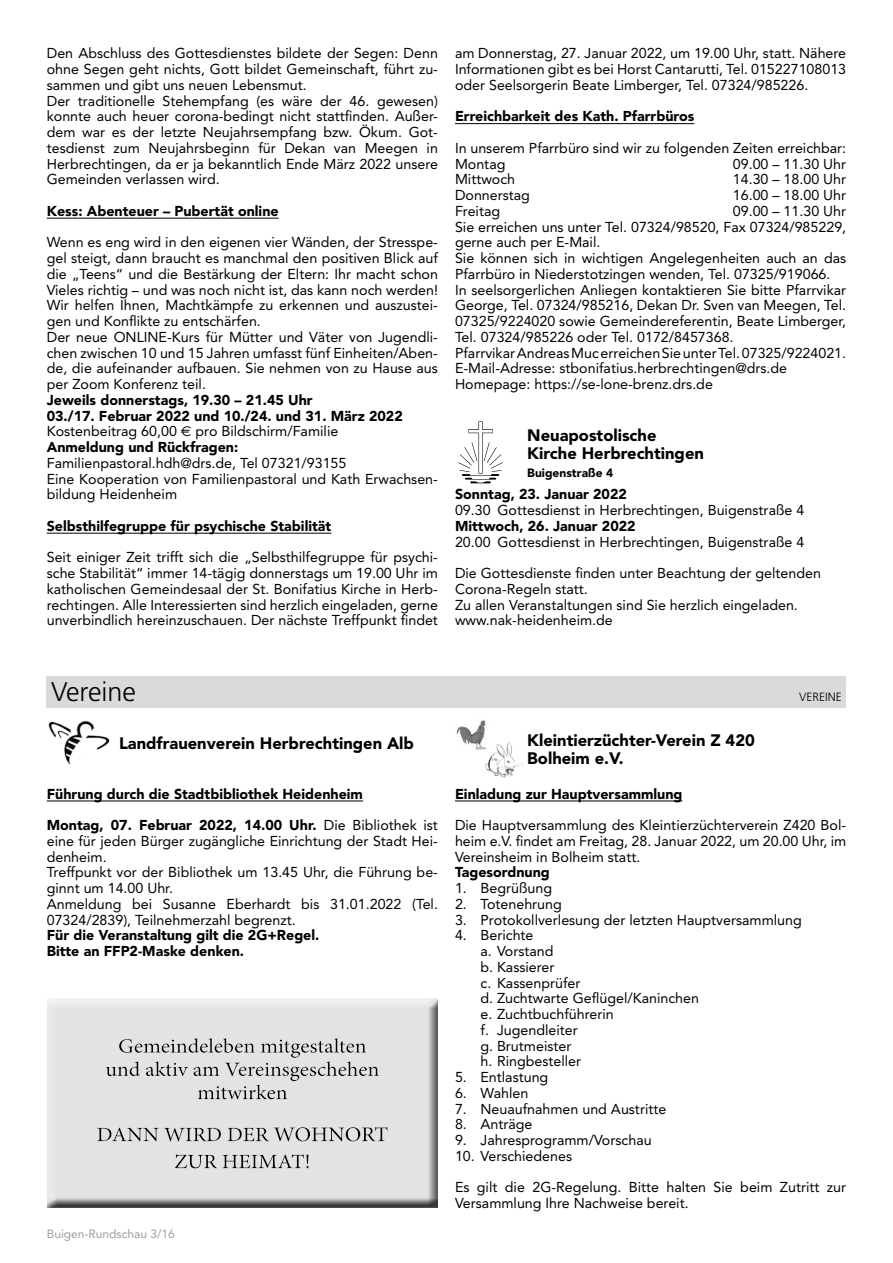
<style>
.page{position:relative;width:893px;height:1263px;background:#fff}
.page>*{position:absolute;margin:0;border:0;box-sizing:border-box;transform-origin:0 0}
.t1{font:300 27px "Frutiger";color:#000}
.t2{font:900 16.5px/18px "Avenir";color:#000}
.t3{font:14.25px/15.8px "Avenir";color:#000}
.t4{font:900 14.25px/15.8px "Avenir";color:#000}
.t5{font:12px "Avenir";color:#9d9d9c}
.t6{font:900 12px "Avenir";color:#000}
.t7{font:300 12px "Frutiger";color:#000}
.s1{font-weight:400}
.s2{font-family:"Euro Sans";font-weight:400}
.s3{font-weight:900}
</style>
<div class="page">
<hr style="left:47px;top:801px;width:316px;height:1px;background:#000">
<hr style="left:455px;top:801px;width:227px;height:1px;background:#000">
<hr style="left:47px;top:218px;width:232px;height:1px;background:#000">
<hr style="left:47px;top:533px;width:284px;height:1px;background:#000">
<hr style="left:455px;top:123px;width:239px;height:1px;background:#000">
<img style="left:458px;top:421px;width:45px;height:63px">
<div style="left:47px;top:676px;width:799px;height:32px;background:#dadada"></div>
<img style="left:48px;top:721px;width:62px;height:44px">
<img style="left:485px;top:742px;width:37px;height:36px">
<img style="left:456px;top:720px;width:34px;height:31px">
<div style="left:47px;top:998px;width:393px;height:211px;background:#000;opacity:.75"></div>
<p class="t3" style="left:47px;top:45px;width:393px">Den Abschluss des Gottesdienstes bildete der Segen: Denn ohne Segen geht nichts, Gott bildet Gemeinschaft, führt zu&shy;sammen und gibt uns neuen Lebensmut.<br>Der traditionelle Stehempfang (es wäre der 46. gewesen) konnte auch heuer corona-bedingt nicht stattfinden. Außer&shy;dem war es der letzte Neujahrsempfang bzw. Ökum. Got&shy;tesdienst zum Neujahrsbeginn für Dekan van Meegen in Herbrechtingen, da er ja bekanntlich Ende März 2022 unsere Gemeinden verlassen wird.</p>
<p class="t4" style="left:47px;top:203px;width:233px">Kess: Abenteuer – Pubertät online</p>
<p class="t3" style="left:47px;top:234px;width:393px">Wenn es eng wird in den eigenen vier Wänden, der Stresspe&shy;gel steigt, dann braucht es manchmal den positiven Blick auf die „Teens“ und die Bestärkung der Eltern: Ihr macht schon Vieles richtig – und was noch nicht ist, das kann noch werden!<br>Wir helfen Ihnen, Machtkämpfe zu erkennen und auszustei&shy;gen und Konflikte zu entschärfen.<br>Der neue ONLINE-Kurs für Mütter und Väter von Jugendli&shy;chen zwischen 10 und 15 Jahren umfasst fünf Einheiten/Aben&shy;de, die aufeinander aufbauen. Sie nehmen von zu Hause aus per Zoom Konferenz teil.</p>
<p class="t4" style="left:47px;top:392px;width:358px">Jeweils donnerstags, 19.30 – 21.45 Uhr<br>03./17. Februar 2022 und 10./24. und 31. März 2022<br><span class="s1">Kostenbeitrag 60,00</span> <span class="s2">€</span> <span class="s1">pro Bildschirm/Familie </span>Anmeldung und Rückfragen:</p>
<p class="t3" style="left:47px;top:455px;width:393px">Familienpastoral.hdh@drs.de, Tel 07321/93155<br>Eine Kooperation von Familienpastoral und Kath Erwachsen&shy;bildung Heidenheim</p>
<p class="t4" style="left:47px;top:518px;width:286px">Selbsthilfegruppe für psychische Stabilität</p>
<p class="t3" style="left:47px;top:549px;width:393px;text-align:justify">Seit einiger Zeit trifft sich die „Selbsthilfegruppe für psychi&shy;sche Stabilität“ immer 14-tägig donnerstags um 19.00 Uhr im katholischen Gemeindesaal der St. Bonifatius Kirche in Herb&shy;rechtingen. Alle Interessierten sind herzlich eingeladen, gerne unverbindlich hereinzuschauen. Der nächste Treffpunkt findet</p>
<p class="t3" style="left:455px;top:45px;width:393px;text-align:justify">am Donnerstag, 27. Januar 2022, um 19.00 Uhr, statt. Nähere Informationen gibt es bei Horst Cantarutti, Tel. 015227108013 oder Seelsorgerin Beate Limberger, Tel. 07324/985226.</p>
<p class="t4" style="left:455px;top:108px;width:241px">Erreichbarkeit des Kath. Pfarrbüros</p>
<p class="t3" style="left:455px;top:140px;width:393px">In unserem Pfarrbüro sind wir zu folgenden Zeiten erreichbar:<br>Montag</p>
<p class="t3" style="left:733px;top:156px;width:115px">09.00 – 11.30 Uhr</p>
<p class="t3" style="left:455px;top:171px;width:62px">Mittwoch</p>
<p class="t3" style="left:733px;top:171px;width:115px">14.30 – 18.00 Uhr</p>
<p class="t3" style="left:455px;top:187px;width:76px">Donnerstag</p>
<p class="t3" style="left:733px;top:187px;width:115px">16.00 – 18.00 Uhr</p>
<p class="t3" style="left:455px;top:203px;width:47px">Freitag</p>
<p class="t3" style="left:455px;top:203px;width:393px;text-indent:278px">09.00 – 11.30 Uhr Sie erreichen uns unter Tel. 07324/98520, Fax 07324/985229, gerne auch per E-Mail.<br>Sie können sich in wichtigen Angelegenheiten auch an das Pfarrbüro in Niederstotzingen wenden, Tel. 07325/919066.<br>In seelsorgerlichen Anliegen kontaktieren Sie bitte Pfarrvikar George, Tel. 07324/985216, Dekan Dr. Sven van Meegen, Tel.<br>07325/9224020 sowie Gemeindereferentin, Beate Limberger, Tel. 07324/985226 oder Tel. 0172/8457368.<br>Pfarrvikar Andreas Muc erreichen Sie unter Tel. 07325/9224021.<br>E-Mail-Adresse: stbonifatius.herbrechtingen@drs.de Homepage: https://se-lone-brenz.drs.de</p>
<p class="t2" style="left:527px;top:426px;width:178px">Neuapostolische<br>Kirche Herbrechtingen</p>
<p class="t6" style="left:527px;top:465px;width:87px">Buigenstraße 4</p>
<p class="t4" style="left:455px;top:486px;width:173px">Sonntag, 23. Januar 2022</p>
<p class="t3" style="left:455px;top:502px;width:351px">09.30 Gottesdienst in Herbrechtingen, Buigenstraße 4</p>
<p class="t4" style="left:455px;top:518px;width:182px">Mittwoch, 26. Januar 2022</p>
<p class="t3" style="left:455px;top:534px;width:351px">20.00 Gottesdienst in Herbrechtingen, Buigenstraße 4</p>
<p class="t3" style="left:455px;top:565px;width:367px">Die Gottesdienste finden unter Beachtung der geltenden Corona-Regeln statt.<br>Zu allen Veranstaltungen sind Sie herzlich eingeladen. www.nak-heidenheim.de</p>
<h1 class="t1" style="left:51px;top:677px;width:87px">Vereine</h1>
<p class="t7" style="left:799px;top:690px;width:44px">VEREINE</p>
<p class="t2" style="left:119px;top:734px;width:296px">Landfrauenverein Herbrechtingen Alb</p>
<p class="t2" style="left:527px;top:731px;width:229px">Kleintierzüchter-Verein Z 420<br>Bolheim e.V.</p>
<p class="t4" style="left:47px;top:786px;width:318px">Führung durch die Stadtbibliothek Heidenheim</p>
<p class="t3" style="left:47px;top:817px;width:393px"><span class="s3">Montag, 07. Februar 2022, 14.00 Uhr.</span> Die Bibliothek ist eine für jeden Bürger zugängliche Einrichtung der Stadt Hei&shy;denheim.<br>Treffpunkt vor der Bibliothek um 13.45 Uhr, die Führung be&shy;ginnt um 14.00 Uhr.<br>Anmeldung bei Susanne Eberhardt bis 31.01.2022 (Tel.<br>07324/2839), Teilnehmerzahl begrenzt.</p>
<p class="t4" style="left:47px;top:927px;width:274px">Für die Veranstaltung gilt die 2G+Regel.<br>Bitte an FFP2-Maske denken.</p>
<p class="t5" style="left:47px;top:1227px;width:130px">Buigen-Rundschau 3/16</p>
<p class="t4" style="left:455px;top:786px;width:229px">Einladung zur Hauptversammlung</p>
<p class="t3" style="left:455px;top:817px;width:393px;text-align:justify">Die Hauptversammlung des Kleintierzüchterverein Z420 Bol&shy;heim e.V. findet am Freitag, 28. Januar 2022, um 20.00 Uhr, im Vereinsheim in Bolheim statt.</p>
<p class="t4" style="left:455px;top:864px;width:96px">Tagesordnung</p>
<p class="t3" style="left:455px;top:880px;width:99px">1. Begrüßung</p>
<p class="t3" style="left:455px;top:896px;width:108px">2. Totenehrung</p>
<p class="t3" style="left:455px;top:912px;width:348px">3. Protokollverlesung der letzten Hauptversammlung</p>
<p class="t3" style="left:480px;top:927px;width:220px;text-indent:-26px">4. Berichte<br>a. Vorstand<br>b. Kassierer<br>c. Kassenprüfer<br>d. Zuchtwarte Geflügel/Kaninchen e. Zuchtbuchführerin<br>f. Jugendleiter<br>g. Brutmeister<br>h. Ringbesteller</p>
<p class="t3" style="left:455px;top:1069px;width:95px">5. Entlastung</p>
<p class="t3" style="left:455px;top:1085px;width:75px">6. Wahlen</p>
<p class="t3" style="left:455px;top:1101px;width:213px">7. Neuaufnahmen und Austritte</p>
<p class="t3" style="left:455px;top:1116px;width:79px">8. Anträge</p>
<p class="t3" style="left:455px;top:1132px;width:198px">9. Jahresprogramm/Vorschau</p>
<p class="t3" style="left:455px;top:1148px;width:119px">10. Verschiedenes</p>
<p class="t3" style="left:455px;top:1179px;width:393px">Es gilt die 2G-Regelung. Bitte halten Sie beim Zutritt zur<br>Versammlung Ihre Nachweise bereit.</p>
</div>
